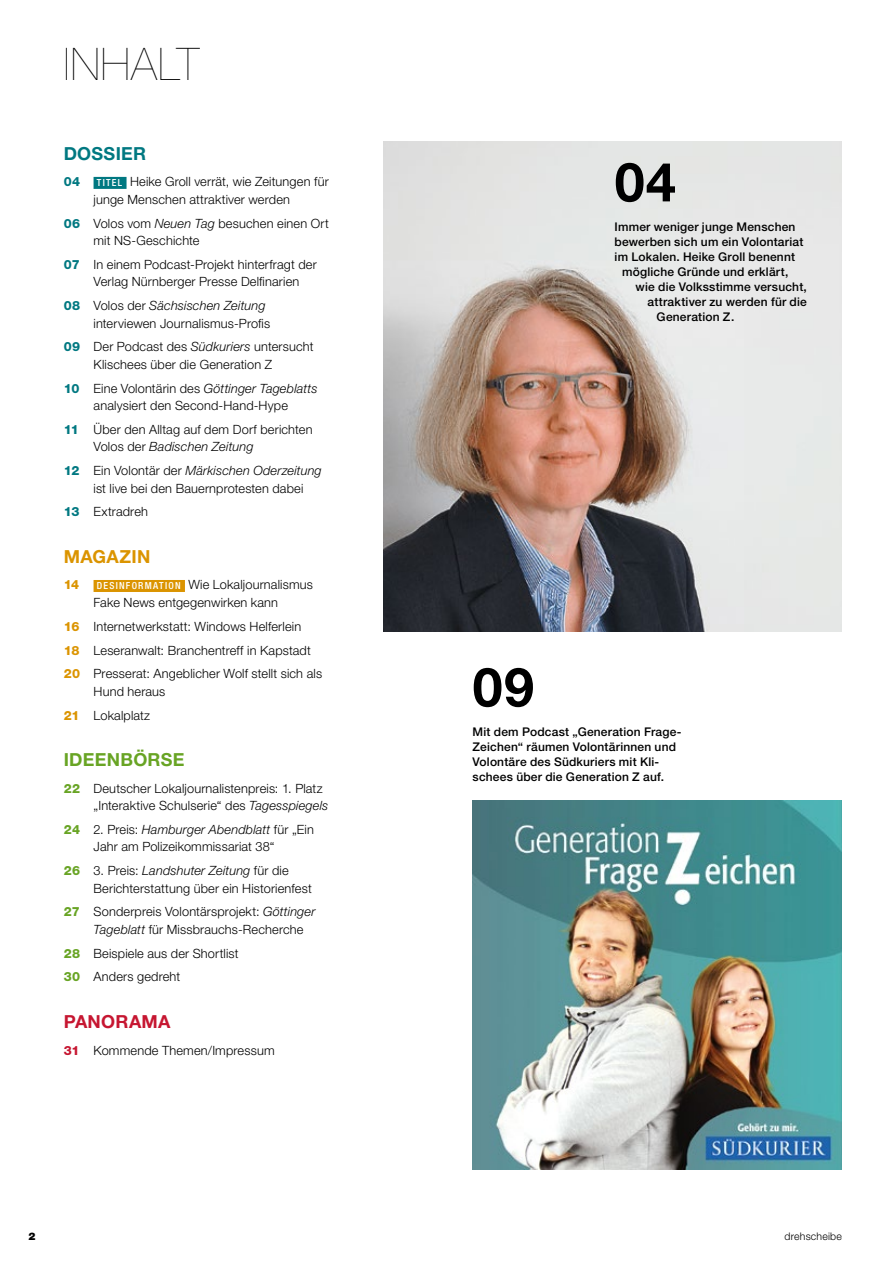
<style>
.page{position:relative;width:893px;height:1263px;background:#fff}
.page>*{position:absolute;margin:0;border:0;box-sizing:border-box;transform-origin:0 0}
.t1{font:700 54px "Helvetica Neue LT Std";color:#000}
.t2{font:200 45px "Helvetica Neue LT Std";letter-spacing:.025em;color:#000}
.t3{font:700 18px "Helvetica Neue LT Std";letter-spacing:.015em;color:#68a424}
.t4{font:700 18px "Helvetica Neue LT Std";letter-spacing:.015em;color:#c61631}
.t5{font:700 18px "Helvetica Neue LT Std";letter-spacing:.015em;color:#007881}
.t6{font:700 18px "Helvetica Neue LT Std";letter-spacing:.02em;color:#db9400}
.t7{font:300 12.75px/17.4px "Helvetica Neue LT Std";letter-spacing:.015em;color:#000}
.t8{font:800 12.75px "Helvetica Neue LT Std";color:#007881}
.t9{font:800 12.75px "Helvetica Neue LT Std";color:#db9400}
.t10{font:500 12px/15px "Helvetica Neue LT Std";letter-spacing:.015em;color:#000}
.t11{font:300 10.5px "Helvetica Neue LT Std";letter-spacing:.02em;color:#000}
.t12{font:900 10.5px "Helvetica Neue LT Std";color:#000}
.s1{font-weight:500;font-stretch:condensed;font-size:9.75px;color:#fff}
.s2{font-weight:800;color:#007881}
.s3{font-style:italic}
.s4{font-weight:800;color:#db9400}
.s5{font-weight:800;color:#68a424}
.s6{font-weight:800;color:#c61631}
</style>
<div class="page">
<div style="left:94px;top:177px;width:33px;height:12px;background:#007881"></div>
<div style="left:94px;top:580px;width:91px;height:12px;background:#db9400"></div>
<img style="left:383px;top:141px;width:459px;height:490px">
<img style="left:473px;top:800px;width:369px;height:370px">
<h2 class="t2" style="left:64px;top:38px;width:137px">INHALT</h2>
<h3 class="t5" style="left:64px;top:142px;width:84px">DOSSIER</h3>
<p class="t8" style="left:64px;top:174px;width:18px">04</p>
<p class="t7" style="left:94px;top:173px;width:237px"><span class="s1">TITEL</span> Heike Groll verrät, wie Zeitungen für junge Menschen attraktiver werden</p>
<p class="t7" style="left:94px;top:214px;width:237px;text-indent:-30px"><span class="s2">06</span> Volos vom <span class="s3">Neuen Tag</span> besuchen einen Ort mit NS-Geschichte</p>
<p class="t7" style="left:94px;top:255px;width:225px;text-indent:-30px"><span class="s2">07</span> In einem Podcast-Projekt hinterfragt der<br>Verlag Nürnberger Presse Delfinarien</p>
<p class="t7" style="left:94px;top:297px;width:178px;text-indent:-30px"><span class="s2">08</span> Volos der <span class="s3">Sächsischen Zeitung </span>interviewen Journalismus-Profis</p>
<p class="t7" style="left:94px;top:338px;width:222px;text-indent:-30px"><span class="s2">09</span> Der Podcast des <span class="s3">Südkuriers</span> untersucht<br>Klischees über die Generation Z</p>
<p class="t7" style="left:64px;top:379px;width:255px;text-align:center"><span class="s2">10</span> Eine Volontärin des <span class="s3">Göttinger Tageblatts </span>analysiert den Second-Hand-Hype</p>
<p class="t7" style="left:94px;top:420px;width:220px;text-indent:-30px"><span class="s2">11</span> Über den Alltag auf dem Dorf berichten<br>Volos der <span class="s3">Badischen Zeitung</span></p>
<p class="t7" style="left:94px;top:462px;width:230px;text-indent:-30px"><span class="s2">12</span> Ein Volontär der <span class="s3">Märkischen Oderzeitung </span>ist live bei den Bauernprotesten dabei</p>
<p class="t7" style="left:64px;top:503px;width:86px"><span class="s2">13</span> Extradreh</p>
<h3 class="t6" style="left:64px;top:545px;width:88px">MAGAZIN</h3>
<p class="t9" style="left:64px;top:577px;width:17px">14</p>
<p class="t7" style="left:94px;top:576px;width:221px"><span class="s1">DESINFORMATION</span> Wie Lokaljournalismus<br>Fake News entgegenwirken kann</p>
<p class="t7" style="left:64px;top:614px;width:260px;line-height:23.9px"><span class="s4">16</span> Internetwerkstatt: Windows Helferlein<br><span class="s4">18</span> Leseranwalt: Branchentreff in Kapstadt<br><span class="s4">20</span> Presserat: Angeblicher Wolf stellt sich als</p>
<p class="t7" style="left:64px;top:679px;width:103px;line-height:23.9px;text-indent:30px">Hund heraus<br><span class="s4">21</span> Lokalplatz</p>
<h3 class="t3" style="left:64px;top:749px;width:122px">IDEENBÖRSE</h3>
<p class="t7" style="left:94px;top:779px;width:236px;text-indent:-30px"><span class="s5">22</span> Deutscher Lokaljournalistenpreis: 1. Platz „Interaktive Schulserie“ des <span class="s3">Tagesspiegels</span></p>
<p class="t7" style="left:94px;top:820px;width:222px;text-indent:-30px"><span class="s5">24</span> 2. Preis: <span class="s3">Hamburger Abendblatt</span> für „Ein<br>Jahr am Polizeikommissariat 38“</p>
<p class="t7" style="left:94px;top:862px;width:220px;text-indent:-30px"><span class="s5">26</span> 3. Preis: <span class="s3">Landshuter Zeitung</span> für die<br>Berichterstattung über ein Historienfest</p>
<p class="t7" style="left:94px;top:903px;width:223px;text-indent:-30px"><span class="s5">27</span> Sonderpreis Volontärsprojekt: <span class="s3">Göttinger<br>Tageblatt</span> für Missbrauchs-Recherche</p>
<p class="t7" style="left:64px;top:941px;width:176px;line-height:23.9px"><span class="s5">28</span> Beispiele aus der Shortlist<br><span class="s5">30</span> Anders gedreht</p>
<h3 class="t4" style="left:64px;top:1011px;width:108px">PANORAMA</h3>
<p class="t7" style="left:64px;top:1041px;width:212px"><span class="s6">31</span> Kommende Themen/Impressum</p>
<h1 class="t1" style="left:615px;top:149px;width:63px">04</h1>
<p class="t10" style="left:615px;top:219px;width:182px">Immer weniger junge Menschen</p>
<p class="t10" style="left:615px;top:234px;width:190px">bewerben sich um ein Volontariat</p>
<p class="t10" style="left:615px;top:249px;width:182px">im Lokalen. Heike Groll benennt</p>
<p class="t10" style="left:622px;top:264px;width:168px">mögliche Gründe und erklärt,</p>
<p class="t10" style="left:636px;top:279px;width:173px">wie die Volksstimme versucht,</p>
<p class="t10" style="left:648px;top:294px;width:161px">attraktiver zu werden für die</p>
<p class="t10" style="left:657px;top:309px;width:79px">Generation Z.</p>
<h1 class="t1" style="left:473px;top:654px;width:63px">09</h1>
<p class="t10" style="left:473px;top:724px;width:210px">Mit dem Podcast „Generation Frage-Zeichen“ räumen Volontärinnen und Volontäre des Südkuriers mit Kli&shy;schees über die Generation Z auf.</p>
<p class="t12" style="left:28px;top:1230px;width:9px">2</p>
<p class="t11" style="left:784px;top:1229px;width:59px">drehscheibe</p>
</div>
